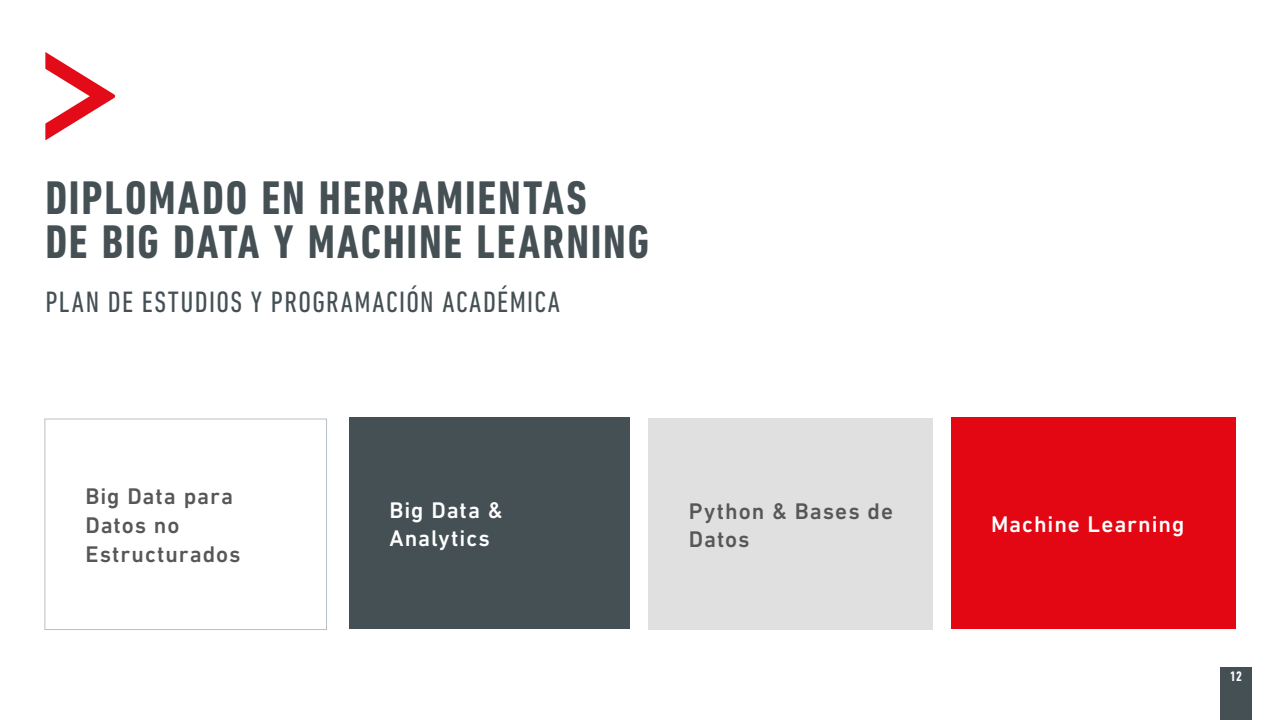
<style>
.page{position:relative;width:1280px;height:720px;background:#fff}
.page>*{position:absolute;margin:0;border:0;box-sizing:border-box;transform-origin:0 0}
.t1{font:700 condensed 48px/43.8px "DIN Next LT Pro";letter-spacing:.04em;color:#455055}
.t2{font:condensed 30px "DIN Next LT Pro";letter-spacing:.045em;color:#455055}
.t3{font:500 23px/28.8px "DIN Next LT Pro";letter-spacing:.04em;color:#575756}
.t4{font:500 23px/28.8px "DIN Next LT Pro";letter-spacing:.04em;color:#fff}
.t5{font:700 condensed 14px "DIN Next LT Pro";color:#fff}
</style>
<div class="page">
<div style="left:649px;top:419px;width:284px;height:211px;background:#e0e0e0"></div>
<div style="left:44px;top:419px;width:283px;height:211px;border:1px solid #b7c0c5"></div>
<div style="left:349px;top:418px;width:281px;height:211px;background:#455055"></div>
<div style="left:951px;top:418px;width:285px;height:211px;background:#e30613"></div>
<svg style="left:45px;top:52px;width:70px;height:88px"></svg>
<div style="left:1221px;top:667px;width:31px;height:53px;background:#455055"></div>
<h1 class="t1" style="left:45px;top:176px;width:605px">DIPLOMADO EN HERRAMIENTAS<br>DE BIG DATA Y MACHINE LEARNING</h1>
<h2 class="t2" style="left:45px;top:285px;width:516px">PLAN DE ESTUDIOS Y PROGRAMACIÓN ACADÉMICA</h2>
<p class="t3" style="left:85px;top:482px;width:157px">Big Data para<br>Datos no<br>Estructurados</p>
<p class="t4" style="left:389px;top:495px;width:115px">Big Data &amp;<br>Analytics</p>
<p class="t3" style="left:689px;top:496px;width:206px">Python &amp; Bases de<br>Datos</p>
<p class="t4" style="left:991px;top:510px;width:195px">Machine Learning</p>
<p class="t5" style="left:1230px;top:669px;width:13px">12</p>
</div>
